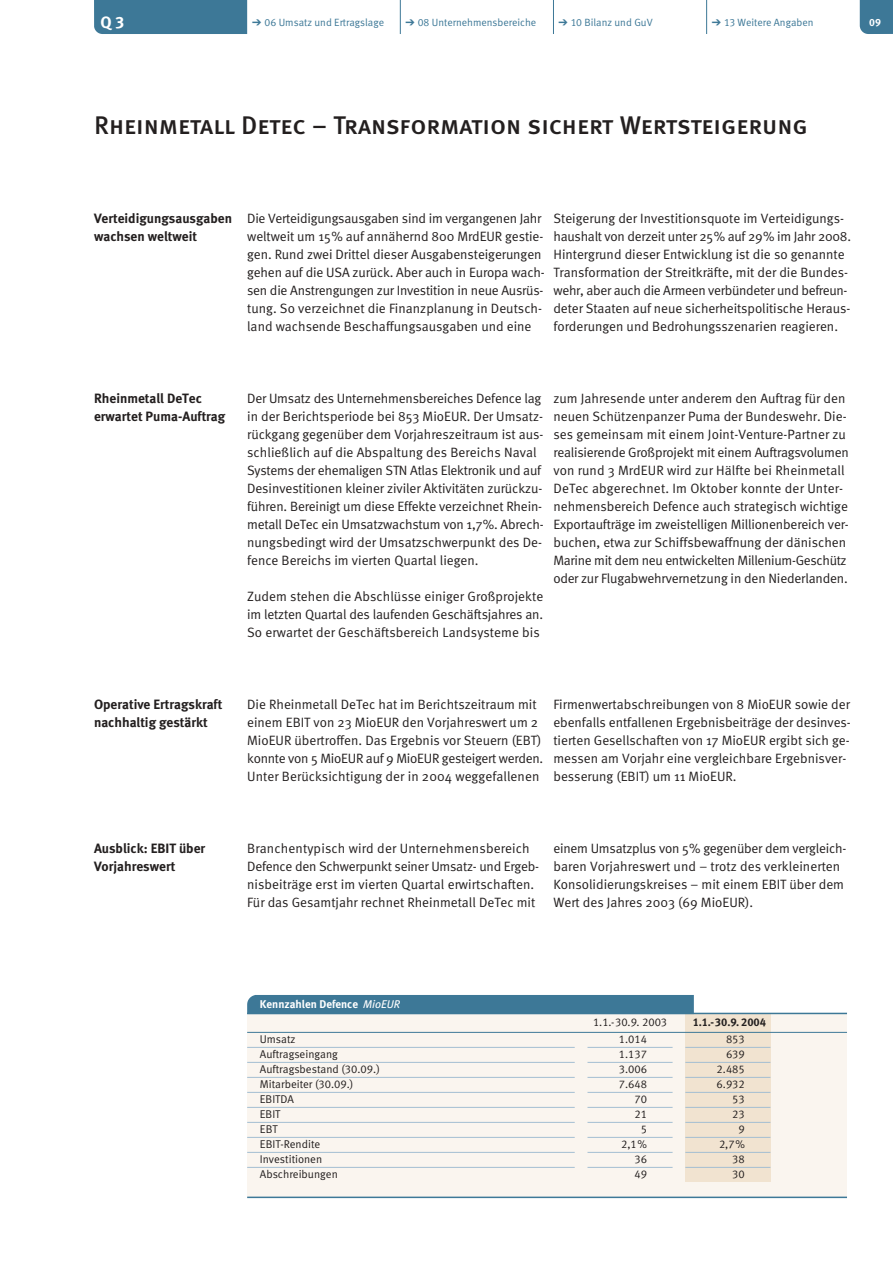
<style>
.page{position:relative;width:893px;height:1263px;background:#fff}
.page>*{position:absolute;margin:0;border:0;box-sizing:border-box;transform-origin:0 0}
.t1{font:25.5px "Meta Medium Caps";color:#231f1f}
.t2{font:16.5px "Meta Bold LF";color:#fff}
.t3{font:13.5px/18px "Meta Normal";color:#231f1f}
.t4{font:700 13.5px/18px "Meta";color:#231f1f}
.t5{font:11.25px "Meta Normal LF";color:#231f1f}
.t6{font:11.25px "Meta Bold LF";color:#fff}
.t7{font:11.25px "Meta Bold LF";letter-spacing:-.005em;color:#231f1f}
.t8{font:10.5px "Meta Normal LF";color:#3d7897}
.t9{font:10.5px "Meta Bold LF";color:#fff}
.s1{font-family:"Meta Book LF";font-style:italic}
</style>
<div class="page">
<svg style="left:859px;top:0;width:33px;height:34px"></svg>
<div style="left:247px;top:1014px;width:600px;height:183px;background:#faf5ef"></div>
<div style="left:685px;top:1013px;width:85px;height:169px;background:#f1e3d0"></div>
<div style="left:247px;top:995px;width:446px;height:18px;background:#3d7897"></div>
<hr style="left:247px;top:1013px;width:600px;height:1px;background:#3d7897">
<hr style="left:247px;top:1047px;width:327px;height:1px;background:#a3bed2">
<hr style="left:685px;top:1047px;width:85px;height:1px;background:#a3bed2">
<hr style="left:587px;top:1047px;width:85px;height:1px;background:#a3bed2">
<hr style="left:247px;top:1062px;width:327px;height:1px;background:#a3bed2">
<hr style="left:685px;top:1062px;width:85px;height:1px;background:#a3bed2">
<hr style="left:587px;top:1062px;width:85px;height:1px;background:#a3bed2">
<hr style="left:247px;top:1077px;width:327px;height:1px;background:#a3bed2">
<hr style="left:685px;top:1077px;width:85px;height:1px;background:#a3bed2">
<hr style="left:587px;top:1077px;width:85px;height:1px;background:#a3bed2">
<hr style="left:247px;top:1092px;width:327px;height:1px;background:#a3bed2">
<hr style="left:685px;top:1092px;width:85px;height:1px;background:#a3bed2">
<hr style="left:587px;top:1092px;width:85px;height:1px;background:#a3bed2">
<hr style="left:247px;top:1107px;width:327px;height:1px;background:#a3bed2">
<hr style="left:685px;top:1107px;width:85px;height:1px;background:#a3bed2">
<hr style="left:587px;top:1107px;width:85px;height:1px;background:#a3bed2">
<hr style="left:247px;top:1122px;width:327px;height:1px;background:#a3bed2">
<hr style="left:685px;top:1122px;width:85px;height:1px;background:#a3bed2">
<hr style="left:587px;top:1122px;width:85px;height:1px;background:#a3bed2">
<hr style="left:247px;top:1137px;width:327px;height:1px;background:#a3bed2">
<hr style="left:685px;top:1137px;width:85px;height:1px;background:#a3bed2">
<hr style="left:587px;top:1137px;width:85px;height:1px;background:#a3bed2">
<hr style="left:247px;top:1152px;width:327px;height:1px;background:#a3bed2">
<hr style="left:685px;top:1152px;width:85px;height:1px;background:#a3bed2">
<hr style="left:587px;top:1152px;width:85px;height:1px;background:#a3bed2">
<hr style="left:247px;top:1167px;width:327px;height:1px;background:#a3bed2">
<hr style="left:685px;top:1167px;width:85px;height:1px;background:#a3bed2">
<hr style="left:587px;top:1167px;width:85px;height:1px;background:#a3bed2">
<hr style="left:247px;top:1197px;width:600px;height:1px;background:#3d7897">
<hr style="left:247px;top:1032px;width:600px;height:1px;background:#3d7897">
<hr style="left:706px;top:0;width:1px;height:34px;background:#3d7897">
<hr style="left:553px;top:0;width:1px;height:34px;background:#3d7897">
<hr style="left:400px;top:0;width:1px;height:34px;background:#3d7897">
<div style="left:94px;top:0;width:153px;height:34px;background:#3d7897"></div>
<p class="t2" style="left:100px;top:16px;width:26px">Q 3</p>
<p class="t8" style="left:252px;top:19px;width:133px">➔ 06 Umsatz und Ertragslage</p>
<p class="t8" style="left:405px;top:19px;width:132px">➔ 08 Unternehmensbereiche</p>
<p class="t8" style="left:558px;top:19px;width:96px">➔ 10 Bilanz und GuV</p>
<p class="t8" style="left:711px;top:19px;width:103px">➔ 13 Weitere Angaben</p>
<p class="t9" style="left:869px;top:19px;width:13px">09</p>
<h1 class="t1" style="left:94px;top:110px;width:715px">Rheinmetall Detec – Transformation sichert Wertsteigerung</h1>
<p class="t4" style="left:94px;top:211px;width:140px">Verteidigungsausgaben wachsen weltweit</p>
<p class="t3" style="left:247px;top:211px;width:299px">Die Verteidigungsausgaben sind im vergangenen Jahr weltweit um 15% auf annähernd 800 MrdEUR gestie&shy;gen. Rund zwei Drittel dieser Ausgabensteigerungen gehen auf die USA zurück. Aber auch in Europa wach&shy;sen die Anstrengungen zur Investition in neue Ausrüs&shy;tung. So verzeichnet die Finanzplanung in Deutsch&shy;land wachsende Beschaffungsausgaben und eine</p>
<p class="t3" style="left:553px;top:211px;width:299px">Steigerung der Investitionsquote im Verteidigungs&shy;haushalt von derzeit unter 25% auf 29% im Jahr 2008.<br>Hintergrund dieser Entwicklung ist die so genannte Transformation der Streitkräfte, mit der die Bundes&shy;wehr, aber auch die Armeen verbündeter und befreun&shy;deter Staaten auf neue sicherheitspolitische Heraus&shy;forderungen und Bedrohungsszenarien reagieren.</p>
<p class="t4" style="left:94px;top:391px;width:133px">Rheinmetall DeTec erwartet Puma-Auftrag</p>
<p class="t3" style="left:553px;top:391px;width:297px">zum Jahresende unter anderem den Auftrag für den neuen Schützenpanzer Puma der Bundeswehr. Die&shy;ses gemeinsam mit einem Joint-Venture-Partner zu realisierende Großprojekt mit einem Auftragsvolumen von rund 3 MrdEUR wird zur Hälfte bei Rheinmetall DeTec abgerechnet. Im Oktober konnte der Unter&shy;nehmensbereich Defence auch strategisch wichtige Exportaufträge im zweistelligen Millionenbereich ver&shy;buchen, etwa zur Schiffsbewaffnung der dänischen Marine mit dem neu entwickelten Millenium-Geschütz oder zur Flugabwehrvernetzung in den Niederlanden.</p>
<p class="t3" style="left:247px;top:391px;width:298px">Der Umsatz des Unternehmensbereiches Defence lag in der Berichtsperiode bei 853 MioEUR. Der Umsatz&shy;rückgang gegenüber dem Vorjahreszeitraum ist aus&shy;schließlich auf die Abspaltung des Bereichs Naval Systems der ehemaligen STN Atlas Elektronik und auf Desinvestitionen kleiner ziviler Aktivitäten zurückzu&shy;führen. Bereinigt um diese Effekte verzeichnet Rhein&shy;metall DeTec ein Umsatzwachstum von 1,7%. Abrech&shy;nungsbedingt wird der Umsatzschwerpunkt des De&shy;fence Bereichs im vierten Quartal liegen.</p>
<p class="t3" style="left:247px;top:589px;width:298px;text-align:justify">Zudem stehen die Abschlüsse einiger Großprojekte im letzten Quartal des laufenden Geschäftsjahres an.<br>So erwartet der Geschäftsbereich Landsysteme bis</p>
<p class="t4" style="left:94px;top:697px;width:130px">Operative Ertragskraft nachhaltig gestärkt</p>
<p class="t3" style="left:553px;top:697px;width:299px">Firmenwertabschreibungen von 8 MioEUR sowie der ebenfalls entfallenen Ergebnisbeiträge der desinves&shy;tierten Gesellschaften von 17 MioEUR ergibt sich ge&shy;messen am Vorjahr eine vergleichbare Ergebnisver&shy;besserung (EBIT) um 11 MioEUR.</p>
<p class="t3" style="left:247px;top:697px;width:297px">Die Rheinmetall DeTec hat im Berichtszeitraum mit einem EBIT von 23 MioEUR den Vorjahreswert um 2<br>MioEUR übertroffen. Das Ergebnis vor Steuern (EBT) konnte von 5 MioEUR auf 9 MioEUR gesteigert werden.<br>Unter Berücksichtigung der in 2004 weggefallenen</p>
<p class="t4" style="left:94px;top:841px;width:113px">Ausblick: EBIT über<br>Vorjahreswert</p>
<p class="t3" style="left:553px;top:841px;width:294px">einem Umsatzplus von 5% gegenüber dem vergleich&shy;baren Vorjahreswert und – trotz des verkleinerten Konsolidierungskreises – mit einem EBIT über dem Wert des Jahres 2003 (69 MioEUR).</p>
<p class="t3" style="left:247px;top:841px;width:293px">Branchentypisch wird der Unternehmensbereich Defence den Schwerpunkt seiner Umsatz- und Ergeb&shy;nisbeiträge erst im vierten Quartal erwirtschaften.<br>Für das Gesamtjahr rechnet Rheinmetall DeTec mit</p>
<p class="t6" style="left:260px;top:1000px;width:141px">Kennzahlen Defence <span class="s1">MioEUR</span></p>
<p class="t5" style="left:593px;top:1019px;width:75px">1.1.-30.9. 2003</p>
<p class="t7" style="left:692px;top:1018px;width:75px">1.1.-30.9. 2004</p>
<p class="t5" style="left:260px;top:1035px;width:37px">Umsatz</p>
<p class="t5" style="left:618px;top:1035px;width:30px">1.014</p>
<p class="t5" style="left:726px;top:1035px;width:20px">853</p>
<p class="t5" style="left:260px;top:1050px;width:79px">Auftragseingang</p>
<p class="t5" style="left:618px;top:1050px;width:30px">1.137</p>
<p class="t5" style="left:726px;top:1050px;width:20px">639</p>
<p class="t5" style="left:260px;top:1065px;width:121px">Auftragsbestand (30.09.)</p>
<p class="t5" style="left:618px;top:1065px;width:30px">3.006</p>
<p class="t5" style="left:716px;top:1065px;width:30px">2.485</p>
<p class="t5" style="left:260px;top:1080px;width:95px">Mitarbeiter (30.09.)</p>
<p class="t5" style="left:618px;top:1080px;width:30px">7.648</p>
<p class="t5" style="left:716px;top:1080px;width:30px">6.932</p>
<p class="t5" style="left:260px;top:1095px;width:35px">EBITDA</p>
<p class="t5" style="left:634px;top:1095px;width:14px">70</p>
<p class="t5" style="left:732px;top:1095px;width:14px">53</p>
<p class="t5" style="left:260px;top:1110px;width:22px">EBIT</p>
<p class="t5" style="left:634px;top:1110px;width:14px">21</p>
<p class="t5" style="left:732px;top:1110px;width:14px">23</p>
<p class="t5" style="left:260px;top:1125px;width:19px">EBT</p>
<p class="t5" style="left:640px;top:1125px;width:8px">5</p>
<p class="t5" style="left:738px;top:1125px;width:8px">9</p>
<p class="t5" style="left:260px;top:1140px;width:62px">EBIT-Rendite</p>
<p class="t5" style="left:621px;top:1140px;width:27px">2,1%</p>
<p class="t5" style="left:719px;top:1140px;width:27px">2,7%</p>
<p class="t5" style="left:260px;top:1155px;width:64px">Investitionen</p>
<p class="t5" style="left:634px;top:1155px;width:14px">36</p>
<p class="t5" style="left:732px;top:1155px;width:14px">38</p>
<p class="t5" style="left:260px;top:1170px;width:79px">Abschreibungen</p>
<p class="t5" style="left:634px;top:1170px;width:14px">49</p>
<p class="t5" style="left:732px;top:1170px;width:14px">30</p>
</div>
